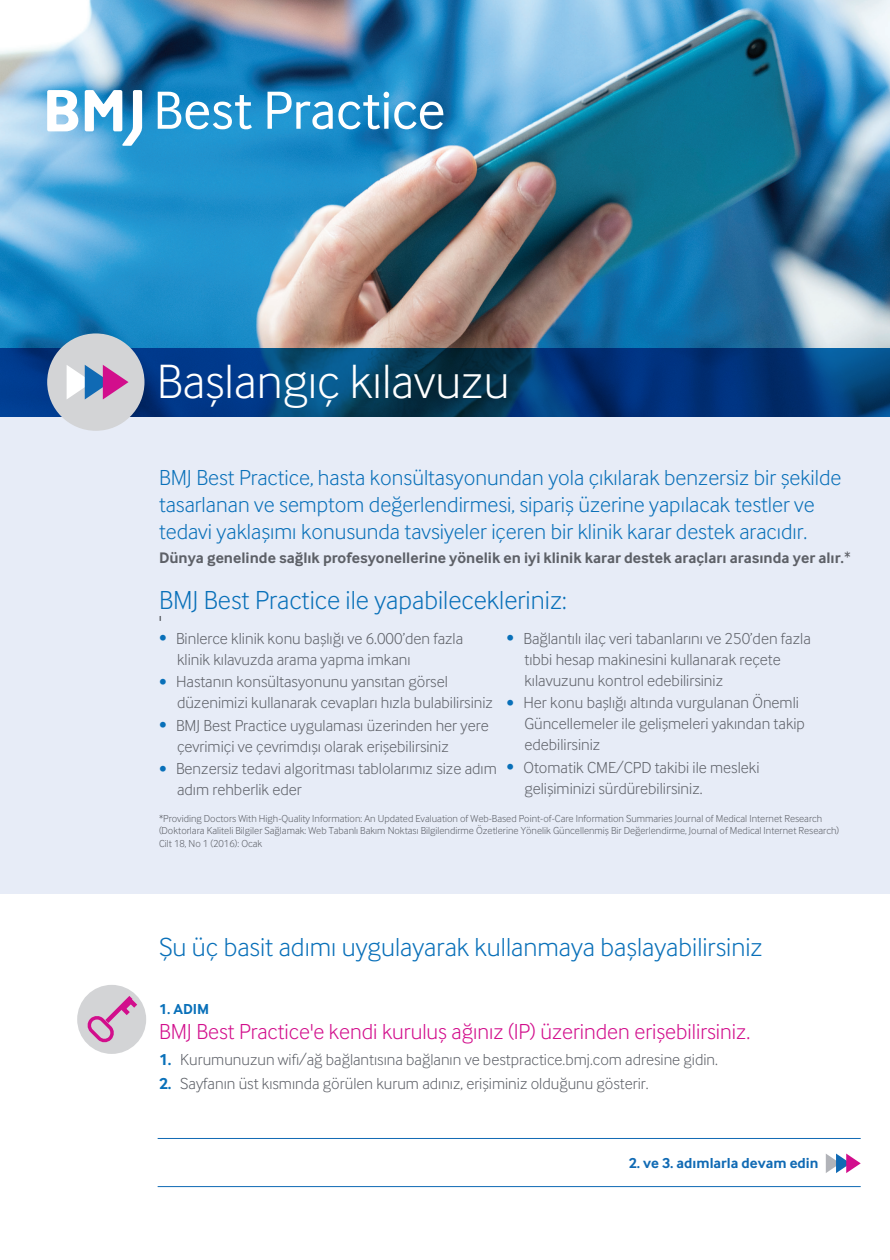
<style>
.page{position:relative;width:890px;height:1260px;background:#fff}
.page>*{position:absolute;margin:0;border:0;box-sizing:border-box;transform-origin:0 0}
.t1{font:55.5px "Inter Face";letter-spacing:-.005em;color:#fff}
.t2{font:300 49.8px "Inter Face";color:#fff}
.t3{font:300 27px "Inter Face";color:#0970b9}
.t4{font:300 22.5px/27px "Inter Face";color:#0970b9}
.t5{font:300 22.5px "Inter Face";color:#d20e8c}
.t6{font:300 16.5px/21px "Inter Face";color:#5d6067}
.t7{font:700 15.75px "Inter Face";color:#5d6067}
.t8{font:700 15px "Inter Face";color:#106ab4}
.t9{font:700 15px "Inter Face";color:#0970b9}
.t10{font:300 10.5px/12.6px "Inter Face";color:#5d6067}
.s1{font-weight:400}
.s2{font-size:19.5px;color:#0970b9}
.s3{font-weight:700;color:#0970b9}
</style>
<div class="page">
<img style="left:0;top:0;width:890px;height:348px">
<div style="left:0;top:417px;width:890px;height:476px;background:#e7ecf7"></div>
<svg style="left:826px;top:1153px;width:35px;height:19px"></svg>
<hr style="left:158px;top:1138px;width:703px;height:1px;background:#106ab4">
<hr style="left:158px;top:1186px;width:703px;height:1px;background:#106ab4">
<div style="left:77px;top:984px;width:69px;height:69px;background:#d3d4d6;border-radius:50%"></div>
<svg style="left:87px;top:995px;width:50px;height:48px"></svg>
<svg style="left:47px;top:90px;width:31px;height:41px"></svg>
<svg style="left:85px;top:90px;width:57px;height:56px"></svg>
<svg style="left:0;top:348px;width:890px;height:69px;background:#023974"></svg>
<div style="left:47px;top:333px;width:97px;height:98px;background:#d3d4d6;border-radius:50%"></div>
<svg style="left:67px;top:365px;width:62px;height:34px"></svg>
<h1 class="t1" style="left:153px;top:79px;width:294px">Best Practice</h1>
<h2 class="t2" style="left:157px;top:353px;width:354px">Başlangıç kılavuzu</h2>
<p class="t4" style="left:159px;top:464px;width:684px">BMJ Best Practice, hasta konsültasyonundan yola çıkılarak benzersiz bir şekilde tasarlanan ve semptom değerlendirmesi, sipariş üzerine yapılacak testler ve tedavi yaklaşımı konusunda tavsiyeler içeren bir klinik karar destek aracıdır.</p>
<p class="t7" style="left:159px;top:549px;width:693px">Dünya genelinde sağlık profesyonellerine yönelik en iyi klinik karar destek araçları arasında yer alır.<span class="s1">*</span></p>
<h3 class="t3" style="left:159px;top:585px;width:409px">BMJ Best Practice ile yapabilecekleriniz:</h3>
<p class="t6" style="left:159px;top:611px;width:4px">'</p>
<p class="t6" style="left:177px;top:627px;width:288px;text-indent:-18px"><span class="s2">•</span> Binlerce klinik konu başlığı ve 6.000’den fazla klinik kılavuzda arama yapma imkanı</p>
<p class="t6" style="left:177px;top:671px;width:317px;text-indent:-18px"><span class="s2">•</span> Hastanın konsültasyonunu yansıtan görsel düzenimizi kullanarak cevapları hızla bulabilirsiniz</p>
<p class="t6" style="left:177px;top:714px;width:313px;text-indent:-18px"><span class="s2">•</span> BMJ Best Practice uygulaması üzerinden her yere çevrimiçi ve çevrimdışı olarak erişebilirsiniz</p>
<p class="t6" style="left:177px;top:758px;width:321px;text-indent:-18px"><span class="s2">•</span> Benzersiz tedavi algoritması tablolarımız size adım adım rehberlik eder</p>
<p class="t6" style="left:524px;top:627px;width:288px;text-indent:-18px"><span class="s2">•</span> Bağlantılı ilaç veri tabanlarını ve 250’den fazla tıbbi hesap makinesini kullanarak reçete kılavuzunu kontrol edebilirsiniz</p>
<p class="t6" style="left:524px;top:692px;width:282px;text-indent:-18px"><span class="s2">•</span> Her konu başlığı altında vurgulanan Önemli<br>Güncellemeler ile gelişmeleri yakından takip edebilirsiniz</p>
<p class="t6" style="left:524px;top:756px;width:237px;text-indent:-18px"><span class="s2">•</span> Otomatik CME/CPD takibi ile mesleki gelişiminizi sürdürebilirsiniz.</p>
<p class="t10" style="left:159px;top:811px;width:682px">*Providing Doctors With High-Quality Information: An Updated Evaluation of Web-Based Point-of-Care Information Summaries Journal of Medical Internet Research (Doktorlara Kaliteli Bilgiler Sağlamak: Web Tabanlı Bakım Noktası Bilgilendirme Özetlerine Yönelik Güncellenmiş Bir Değerlendirme, Journal of Medical Internet Research)<br>Cilt 18, No 1 (2016): Ocak</p>
<h3 class="t3" style="left:159px;top:932px;width:605px">Şu üç basit adımı uygulayarak kullanmaya başlayabilirsiniz</h3>
<p class="t9" style="left:159px;top:999px;width:52px">1. ADIM</p>
<h3 class="t5" style="left:159px;top:1018px;width:593px">BMJ Best Practice'e kendi kuruluş ağınız (IP) üzerinden erişebilirsiniz.</h3>
<p class="t6" style="left:159px;top:1048px;width:560px"><span class="s3">1.</span> Kurumunuzun wifi/ağ bağlantısına bağlanın ve bestpractice.bmj.com adresine gidin.</p>
<p class="t6" style="left:159px;top:1072px;width:491px"><span class="s3">2.</span> Sayfanın üst kısmında görülen kurum adınız, erişiminiz olduğunu gösterir.</p>
<p class="t8" style="left:629px;top:1153px;width:191px">2. ve 3. adımlarla devam edin</p>
</div>
